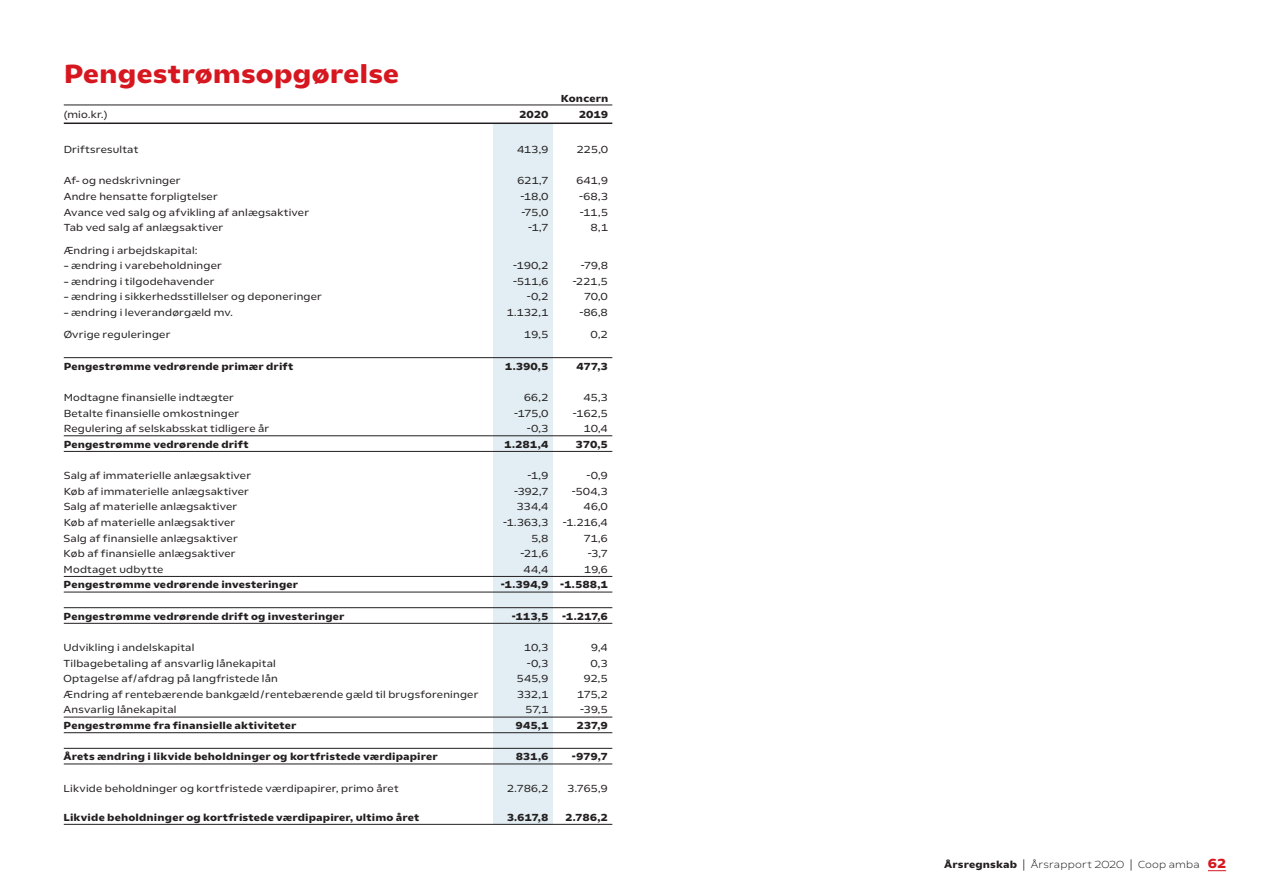
<style>
.page{position:relative;width:1263px;height:893px;background:#fff}
.page>*{position:absolute;margin:0;border:0;box-sizing:border-box;transform-origin:0 0}
.t1{font:700 27px "COOPPRINT";letter-spacing:.005em;color:#d7171f}
.t2{font:10.5px "COOPPRINT";letter-spacing:.02em;color:#231f20}
.t3{font:700 10.5px "COOPPRINT";letter-spacing:.015em;color:#231f20}
.t4{font:300 10.5px "COOPPRINT";letter-spacing:.02em;color:#231f20}
.s1{font-weight:700}
.s2{font-size:12px}
.s3{font-weight:700;font-size:13.5px;color:#d7171f}
</style>
<div class="page">
<div style="left:493px;top:124px;width:60px;height:700px;background:#e2eef3"></div>
<hr style="left:64px;top:105px;width:548px;height:1px;background:#231f20">
<hr style="left:64px;top:123px;width:548px;height:1px;background:#231f20">
<hr style="left:64px;top:357px;width:548px;height:1px;background:#231f20">
<hr style="left:64px;top:435px;width:548px;height:1px;background:#231f20">
<hr style="left:64px;top:451px;width:548px;height:1px;background:#231f20">
<hr style="left:64px;top:576px;width:548px;height:1px;background:#231f20">
<hr style="left:64px;top:592px;width:548px;height:1px;background:#231f20">
<hr style="left:64px;top:607px;width:548px;height:1px;background:#231f20">
<hr style="left:64px;top:623px;width:548px;height:1px;background:#231f20">
<hr style="left:64px;top:717px;width:548px;height:1px;background:#231f20">
<hr style="left:64px;top:732px;width:548px;height:1px;background:#231f20">
<hr style="left:64px;top:748px;width:548px;height:1px;background:#231f20">
<hr style="left:64px;top:764px;width:548px;height:1px;background:#231f20">
<hr style="left:64px;top:824px;width:548px;height:1px;background:#231f20">
<svg style="left:1208px;top:870px;width:18px;height:1px"></svg>
<h1 class="t1" style="left:64px;top:60px;width:337px">Pengestrømsopgørelse</h1>
<p class="t3" style="left:561px;top:92px;width:49px">Koncern</p>
<p class="t2" style="left:64px;top:109px;width:45px">(mio.kr.)</p>
<p class="t3" style="left:519px;top:109px;width:31px">2020</p>
<p class="t3" style="left:579px;top:109px;width:31px">2019</p>
<p class="t2" style="left:64px;top:144px;width:76px">Driftsresultat</p>
<p class="t2" style="left:517px;top:144px;width:33px">413,9</p>
<p class="t2" style="left:576px;top:144px;width:33px">225,0</p>
<p class="t2" style="left:64px;top:175px;width:118px">Af- og nedskrivninger</p>
<p class="t2" style="left:517px;top:175px;width:33px">621,7</p>
<p class="t2" style="left:576px;top:175px;width:33px">641,9</p>
<p class="t2" style="left:64px;top:191px;width:156px">Andre hensatte forpligtelser</p>
<p class="t2" style="left:521px;top:191px;width:29px">-18,0</p>
<p class="t2" style="left:579px;top:191px;width:31px">-68,3</p>
<p class="t2" style="left:64px;top:206px;width:247px">Avance ved salg og afvikling af anlægsaktiver</p>
<p class="t2" style="left:521px;top:206px;width:29px">-75,0</p>
<p class="t2" style="left:580px;top:206px;width:30px">-11,5</p>
<p class="t2" style="left:64px;top:222px;width:161px">Tab ved salg af anlægsaktiver</p>
<p class="t2" style="left:528px;top:222px;width:22px">-1,7</p>
<p class="t2" style="left:591px;top:222px;width:19px">8,1</p>
<p class="t2" style="left:64px;top:244px;width:135px">Ændring i arbejdskapital:</p>
<p class="t2" style="left:64px;top:260px;width:160px">– ændring i varebeholdninger</p>
<p class="t2" style="left:513px;top:260px;width:37px">-190,2</p>
<p class="t2" style="left:581px;top:260px;width:29px">-79,8</p>
<p class="t2" style="left:64px;top:275px;width:152px">– ændring i tilgodehavender</p>
<p class="t2" style="left:513px;top:275px;width:37px">-511,6</p>
<p class="t2" style="left:573px;top:275px;width:37px">-221,5</p>
<p class="t2" style="left:64px;top:291px;width:260px">– ændring i sikkerhedsstillelser og deponeringer</p>
<p class="t2" style="left:527px;top:291px;width:23px">-0,2</p>
<p class="t2" style="left:584px;top:291px;width:26px">70,0</p>
<p class="t2" style="left:64px;top:307px;width:171px">– ændring i leverandørgæld mv.</p>
<p class="t2" style="left:506px;top:307px;width:44px">1.132,1</p>
<p class="t2" style="left:579px;top:307px;width:30px">-86,8</p>
<p class="t2" style="left:64px;top:329px;width:108px">Øvrige reguleringer</p>
<p class="t2" style="left:524px;top:329px;width:26px">19,5</p>
<p class="t2" style="left:591px;top:329px;width:19px">0,2</p>
<p class="t3" style="left:64px;top:360px;width:231px">Pengestrømme vedrørende primær drift</p>
<p class="t3" style="left:505px;top:360px;width:45px">1.390,5</p>
<p class="t3" style="left:577px;top:360px;width:33px">477,3</p>
<p class="t2" style="left:64px;top:392px;width:172px">Modtagne finansielle indtægter</p>
<p class="t2" style="left:524px;top:392px;width:26px">66,2</p>
<p class="t2" style="left:583px;top:392px;width:26px">45,3</p>
<p class="t2" style="left:64px;top:407px;width:177px">Betalte finansielle omkostninger</p>
<p class="t2" style="left:514px;top:407px;width:36px">-175,0</p>
<p class="t2" style="left:573px;top:407px;width:37px">-162,5</p>
<p class="t2" style="left:64px;top:423px;width:207px">Regulering af selskabsskat tidligere år</p>
<p class="t2" style="left:527px;top:423px;width:23px">-0,3</p>
<p class="t2" style="left:583px;top:423px;width:26px">10,4</p>
<p class="t3" style="left:64px;top:438px;width:186px">Pengestrømme vedrørende drift</p>
<p class="t3" style="left:504px;top:438px;width:46px">1.281,4</p>
<p class="t3" style="left:575px;top:438px;width:34px">370,5</p>
<p class="t2" style="left:64px;top:470px;width:189px">Salg af immaterielle anlægsaktiver</p>
<p class="t2" style="left:527px;top:470px;width:22px">-1,9</p>
<p class="t2" style="left:586px;top:470px;width:23px">-0,9</p>
<p class="t2" style="left:64px;top:485px;width:187px">Køb af immaterielle anlægsaktiver</p>
<p class="t2" style="left:514px;top:485px;width:36px">-392,7</p>
<p class="t2" style="left:572px;top:485px;width:38px">-504,3</p>
<p class="t2" style="left:64px;top:501px;width:175px">Salg af materielle anlægsaktiver</p>
<p class="t2" style="left:517px;top:501px;width:33px">334,4</p>
<p class="t2" style="left:583px;top:501px;width:26px">46,0</p>
<p class="t2" style="left:64px;top:517px;width:173px">Køb af materielle anlægsaktiver</p>
<p class="t2" style="left:503px;top:517px;width:47px">-1.363,3</p>
<p class="t2" style="left:563px;top:517px;width:47px">-1.216,4</p>
<p class="t2" style="left:64px;top:532px;width:176px">Salg af finansielle anlægsaktiver</p>
<p class="t2" style="left:531px;top:532px;width:19px">5,8</p>
<p class="t2" style="left:583px;top:532px;width:26px">71,6</p>
<p class="t2" style="left:64px;top:548px;width:174px">Køb af finansielle anlægsaktiver</p>
<p class="t2" style="left:521px;top:548px;width:29px">-21,6</p>
<p class="t2" style="left:588px;top:548px;width:22px">-3,7</p>
<p class="t2" style="left:64px;top:563px;width:101px">Modtaget udbytte</p>
<p class="t2" style="left:524px;top:563px;width:26px">44,4</p>
<p class="t2" style="left:584px;top:563px;width:26px">19,6</p>
<p class="t3" style="left:64px;top:579px;width:236px">Pengestrømme vedrørende investeringer</p>
<p class="t3" style="left:501px;top:579px;width:109px">-1.394,9 -1.588,1</p>
<p class="t3" style="left:64px;top:610px;width:282px">Pengestrømme vedrørende drift og investeringer</p>
<p class="t3" style="left:512px;top:610px;width:38px">-113,5</p>
<p class="t3" style="left:562px;top:610px;width:47px">-1.217,6</p>
<p class="t2" style="left:64px;top:642px;width:132px">Udvikling i andelskapital</p>
<p class="t2" style="left:524px;top:642px;width:26px">10,3</p>
<p class="t2" style="left:591px;top:642px;width:19px">9,4</p>
<p class="t2" style="left:64px;top:657px;width:214px">Tilbagebetaling af ansvarlig lånekapital</p>
<p class="t2" style="left:527px;top:657px;width:23px">-0,3</p>
<p class="t2" style="left:590px;top:657px;width:19px">0,3</p>
<p class="t2" style="left:64px;top:673px;width:216px">Optagelse af/afdrag på langfristede lån</p>
<p class="t2" style="left:517px;top:673px;width:33px">545,9</p>
<p class="t2" style="left:583px;top:673px;width:26px">92,5</p>
<p class="t2" style="left:64px;top:688px;width:416px">Ændring af rentebærende bankgæld/rentebærende gæld til brugsforeninger</p>
<p class="t2" style="left:517px;top:688px;width:33px">332,1</p>
<p class="t2" style="left:577px;top:688px;width:33px">175,2</p>
<p class="t2" style="left:64px;top:704px;width:114px">Ansvarlig lånekapital</p>
<p class="t2" style="left:525px;top:704px;width:25px">57,1</p>
<p class="t2" style="left:580px;top:704px;width:29px">-39,5</p>
<p class="t3" style="left:64px;top:720px;width:234px">Pengestrømme fra finansielle aktiviteter</p>
<p class="t3" style="left:516px;top:720px;width:34px">945,1</p>
<p class="t3" style="left:576px;top:720px;width:33px">237,9</p>
<p class="t3" style="left:64px;top:751px;width:376px">Årets ændring i likvide beholdninger og kortfristede værdipapirer</p>
<p class="t3" style="left:516px;top:751px;width:34px">831,6</p>
<p class="t3" style="left:572px;top:751px;width:38px">-979,7</p>
<p class="t2" style="left:64px;top:782px;width:337px">Likvide beholdninger og kortfristede værdipapirer, primo året</p>
<p class="t2" style="left:507px;top:782px;width:43px">2.786,2</p>
<p class="t2" style="left:567px;top:782px;width:42px">3.765,9</p>
<p class="t3" style="left:64px;top:811px;width:357px">Likvide beholdninger og kortfristede værdipapirer, ultimo året</p>
<p class="t3" style="left:507px;top:811px;width:43px">3.617,8</p>
<p class="t3" style="left:565px;top:811px;width:44px">2.786,2</p>
<p class="t4" style="left:944px;top:858px;width:283px"><span class="s1">Årsregnskab</span> <span class="s2">|</span> Årsrapport 2020 <span class="s2">|</span> Coop amba <span class="s3">62</span></p>
</div>
